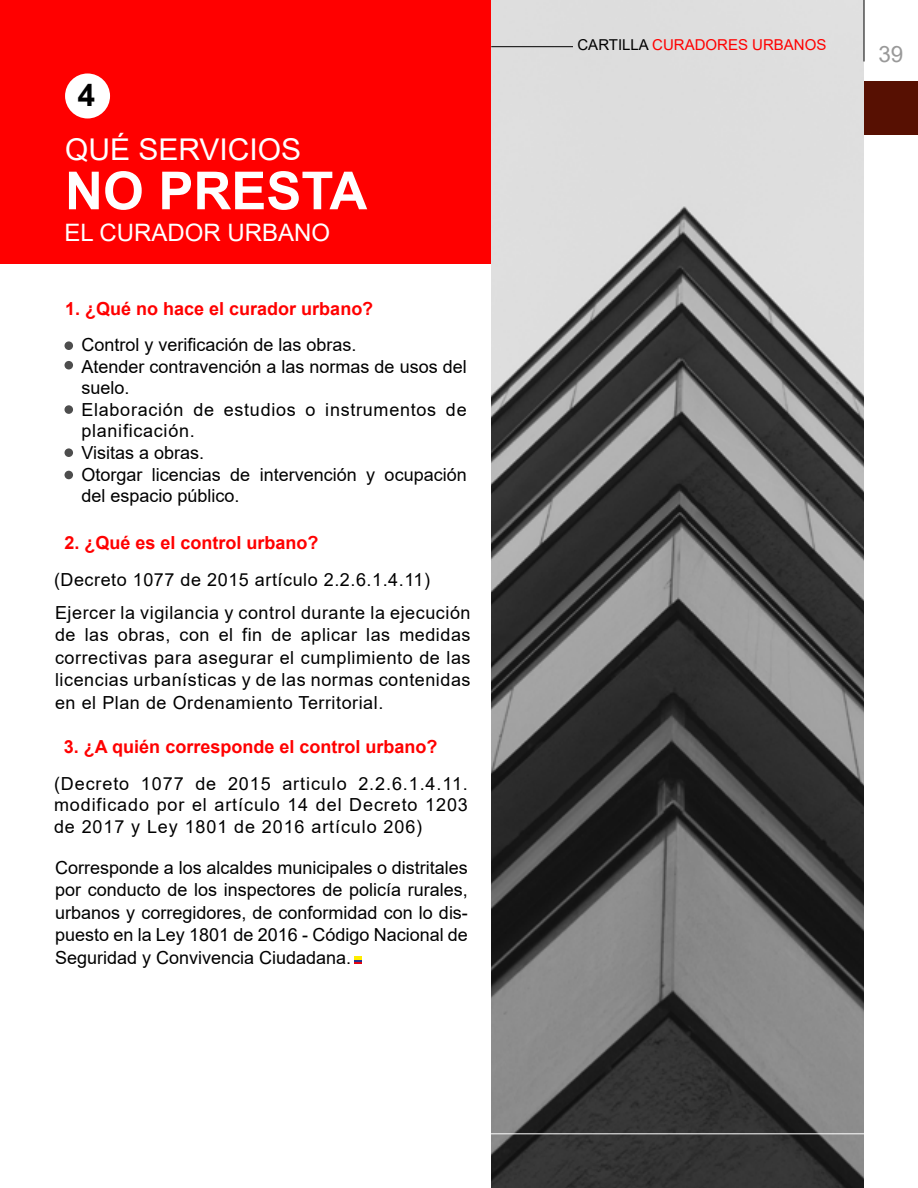
<style>
.page{position:relative;width:918px;height:1188px;background:#fff}
.page>*{position:absolute;margin:0;border:0;box-sizing:border-box;transform-origin:0 0}
.t1{font:700 52.5px "Arial";color:#fff}
.t2{font:700 31.5px "Arial";color:#000}
.t3{font:30px "Arial";color:#fff}
.t4{font:24px "Arial";color:#fff}
.t5{font:22.5px "Arial";color:#999}
.t6{font:18px/21.6px "Arial";color:#000;text-align:justify}
.t7{font:700 18px "Arial";color:#f00}
.t8{font:18px "Arial";letter-spacing:.03em;color:#000}
.t9{font:15px "Arial";color:#f00}
.s1{color:#000}
</style>
<div class="page">
<div style="left:0;top:0;width:492px;height:264px;background:#f00"></div>
<div style="left:65px;top:73px;width:45px;height:45px;background:#fff;border-radius:50%"></div>
<div style="left:65px;top:341px;width:8px;height:9px;background:#4d4d4d;border-radius:50%"></div>
<div style="left:65px;top:361px;width:8px;height:8px;background:#4d4d4d;border-radius:50%"></div>
<div style="left:65px;top:405px;width:8px;height:9px;background:#4d4d4d;border-radius:50%"></div>
<div style="left:65px;top:448px;width:8px;height:9px;background:#4d4d4d;border-radius:50%"></div>
<div style="left:65px;top:471px;width:8px;height:8px;background:#4d4d4d;border-radius:50%"></div>
<svg style="left:354px;top:956px;width:8px;height:8px"></svg>
<img style="left:492px;top:0;width:372px;height:1188px">
<hr style="left:864px;top:0;width:1px;height:62px;background:#000">
<div style="left:864px;top:81px;width:54px;height:54px;background:#571002"></div>
<hr style="left:491px;top:46px;width:82px;height:1px;background:#000">
<hr style="left:54px;top:1134px;width:864px;height:1px;background:#fff">
<h2 class="t2" style="left:77px;top:73px;width:20px">4</h2>
<h3 class="t3" style="left:65px;top:129px;width:238px">QUÉ SERVICIOS</h3>
<h1 class="t1" style="left:65px;top:154px;width:304px">NO PRESTA</h1>
<h3 class="t4" style="left:64px;top:216px;width:267px">EL CURADOR URBANO</h3>
<p class="t7" style="left:65px;top:296px;width:310px">1. ¿Qué no hace el curador urbano?</p>
<p class="t6" style="left:81px;top:334px;width:387px;text-align:left">Control y verificación de las obras.<br>Atender contravención a las normas de usos del suelo.<br>Elaboración de estudios o instrumentos de planificación.<br>Visitas a obras.<br>Otorgar licencias de intervención y ocupación del espacio público.</p>
<p class="t7" style="left:65px;top:530px;width:256px">2. ¿Qué es el control urbano?</p>
<p class="t8" style="left:54px;top:568px;width:378px">(Decreto 1077 de 2015 artículo 2.2.6.1.4.11)</p>
<p class="t6" style="left:55px;top:601px;width:417px;line-height:22.5px">Ejercer la vigilancia y control durante la ejecución de las obras, con el fin de aplicar las medidas correctivas para asegurar el cumplimiento de las licencias urbanísticas y de las normas contenidas en el Plan de Ordenamiento Territorial.</p>
<p class="t7" style="left:64px;top:734px;width:375px">3. ¿A quién corresponde el control urbano?</p>
<p class="t6" style="left:54px;top:772px;width:415px">(Decreto 1077 de 2015 articulo 2.2.6.1.4.11. modificado por el artículo 14 del Decreto 1203 de 2017 y Ley 1801 de 2016 artículo 206)</p>
<p class="t6" style="left:55px;top:856px;width:414px;line-height:22.5px">Corresponde a los alcaldes municipales o distritales por conducto de los inspectores de policía rurales, urbanos y corregidores, de conformidad con lo dis&shy;puesto en la Ley 1801 de 2016 - Código Nacional de Seguridad y Convivencia Ciudadana.</p>
<p class="t9" style="left:578px;top:35px;width:250px"><span class="s1">CARTILLA</span> CURADORES URBANOS</p>
<p class="t5" style="left:878px;top:39px;width:27px">39</p>
</div>
